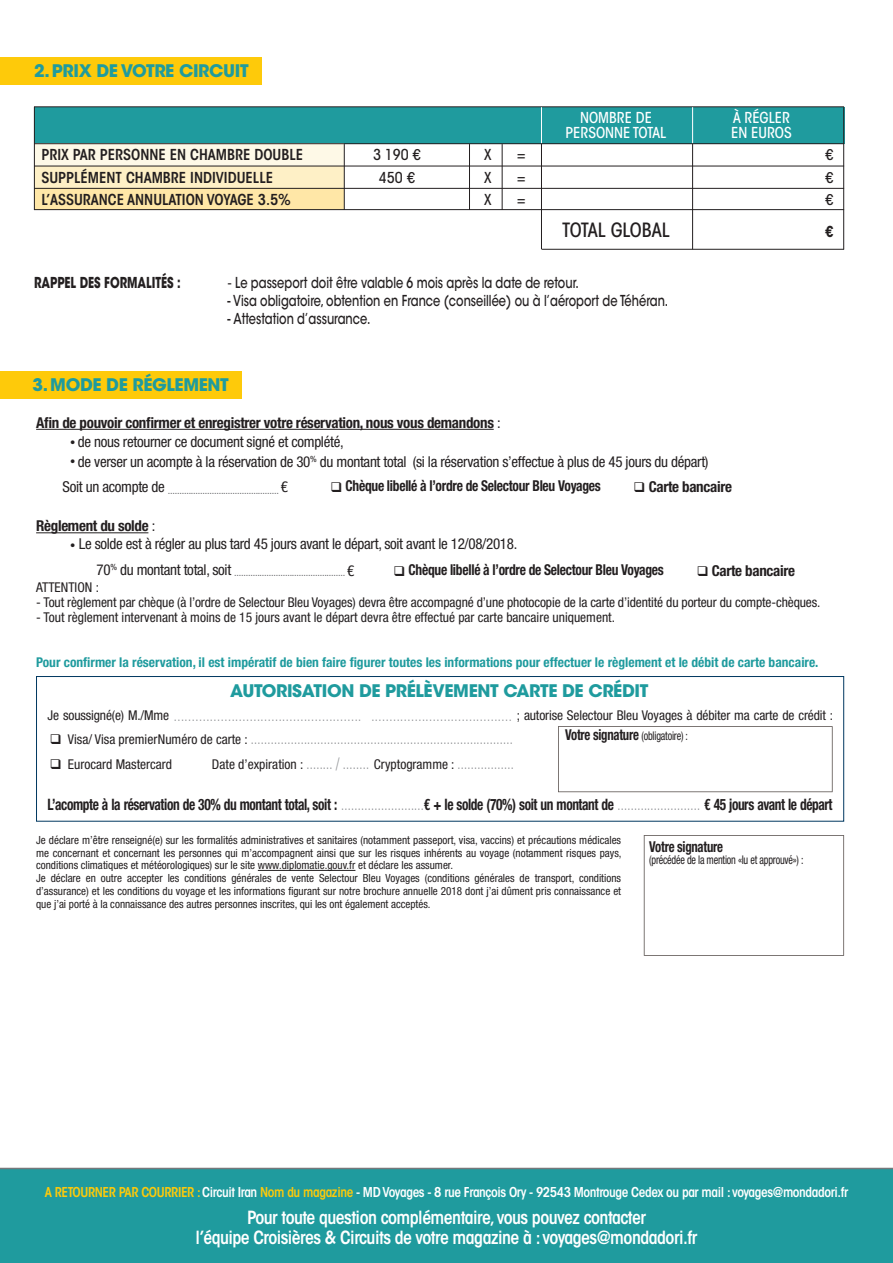
<style>
.page{position:relative;width:893px;height:1263px;background:#fff}
.page>*{position:absolute;margin:0;border:0;box-sizing:border-box;transform-origin:0 0}
.t1{font:500 condensed 19.5px "ITC Avant Garde Std";letter-spacing:-.015em;color:#231f20}
.t2{font:600 condensed 18px/19.5px "ITC Avant Garde Std";letter-spacing:-.03em;color:#fff;text-align:center}
.t3{font:700 17.25px "ITC Avant Garde Std";letter-spacing:-.02em;color:#1f9b9e}
.t4{font:300 15.75px "Helvetica";color:#939598;scale:.85 1}
.t5{font:700 condensed 15.75px "Helvetica Neue LT Std";letter-spacing:-.03em;color:#231f20;scale:.85 1}
.t6{font:condensed 15px "Helvetica Neue LT Std";letter-spacing:-.02em;color:#231f20}
.t7{font:300 15px "Helvetica";color:#939598;scale:.9 1}
.t8{font:500 15px "ITC Avant Garde Std";color:#231f20;scale:.76 1}
.t9{font:700 condensed 15px "Helvetica Neue LT Std";letter-spacing:-.02em;color:#231f20}
.t10{font:600 condensed 15px "ITC Avant Garde Std";color:#231f20}
.t11{font:700 condensed 15px "Helvetica Neue LT Std";letter-spacing:-.02em;color:#231f20;scale:.9 1}
.t12{font:700 condensed 15px "Helvetica Neue LT Std";letter-spacing:-.02em;color:#231f20;scale:.85 1}
.t13{font:500 condensed 15px "ITC Avant Garde Std";color:#fff}
.t14{font:700 15px "ITC Avant Garde Std";color:#231f20;scale:.76 1}
.t15{font:500 condensed 15px "ITC Avant Garde Std";color:#231f20}
.t16{font:700 condensed 15px "ITC Avant Garde Std";color:#231f20}
.t17{font:condensed 13.5px "Helvetica Neue LT Std";color:#231f20}
.t18{font:700 condensed 13.5px "Helvetica Neue LT Std";color:#1f9b9e}
.t19{font:600 condensed 13.5px "ITC Avant Garde Std";letter-spacing:-.03em;color:#fff}
.t20{font:condensed 12px "Helvetica Neue LT Std";letter-spacing:-.02em;color:#231f20;scale:.85 1}
.t21{font:condensed 11.25px/12.8px "Helvetica Neue LT Std";color:#231f20}
.t22{font:condensed 10.5px "Helvetica Neue LT Std";color:#6c6d70}
.s1{font-family:"Helvetica Neue LT Std";font-weight:400}
.s2{font-weight:400}
.s3{font-size:10.5px}
.s4{font-size:15px;color:#231f20}
.s5{font-family:"Helvetica Neue LT Std";font-weight:400;font-stretch:condensed;font-size:13.5px;color:#231f20}
.s6{color:#231f20}
.s7{font-weight:400;font-size:12px}
.s8{font-family:"Helvetica";font-weight:300;font-stretch:normal;color:#939598}
.s9{color:#feca0a}
</style>
<div class="page">
<div style="left:0;top:57px;width:261px;height:28px;background:#feca0a"></div>
<hr style="left:36px;top:429px;width:458px;height:1px;background:#231f20">
<hr style="left:36px;top:532px;width:112px;height:1px;background:#231f20">
<hr style="left:258px;top:870px;width:97px;height:1px;background:#231f20">
<svg style="left:644px;top:835px;width:200px;height:121px"></svg>
<div style="left:36px;top:676px;width:808px;height:145px;border:1px solid #003860"></div>
<svg style="left:558px;top:726px;width:275px;height:66px"></svg>
<div style="left:0;top:371px;width:242px;height:27px;background:#feca0a"></div>
<div style="left:34px;top:107px;width:810px;height:36px;background:#1f9b9e"></div>
<div style="left:34px;top:143px;width:310px;height:24px;background:#fef9e7"></div>
<div style="left:34px;top:167px;width:310px;height:21px;background:#fef0c6"></div>
<div style="left:34px;top:188px;width:310px;height:21px;background:#ffe7a7"></div>
<hr style="left:34px;top:143px;width:810px;height:1px;background:#231f20">
<hr style="left:34px;top:166px;width:810px;height:1px;background:#231f20">
<hr style="left:34px;top:106px;width:810px;height:1px;background:#231f20">
<hr style="left:34px;top:188px;width:810px;height:1px;background:#231f20">
<hr style="left:34px;top:209px;width:810px;height:1px;background:#231f20">
<hr style="left:542px;top:249px;width:302px;height:1px;background:#231f20">
<hr style="left:34px;top:107px;width:1px;height:103px;background:#231f20">
<hr style="left:344px;top:144px;width:1px;height:66px;background:#231f20">
<hr style="left:541px;top:107px;width:1px;height:36px;background:#fff">
<hr style="left:692px;top:107px;width:1px;height:36px;background:#fff">
<hr style="left:469px;top:144px;width:1px;height:66px;background:#231f20">
<hr style="left:502px;top:144px;width:1px;height:66px;background:#231f20">
<hr style="left:541px;top:143px;width:1px;height:106px;background:#231f20">
<hr style="left:692px;top:143px;width:1px;height:106px;background:#231f20">
<hr style="left:843px;top:107px;width:1px;height:142px;background:#231f20">
<div style="left:0;top:1168px;width:893px;height:95px;background:#1f9b9e"></div>
<h3 class="t3" style="left:34px;top:60px;width:216px">2. PRIX DE VOTRE CIRCUIT</h3>
<h3 class="t13" style="left:580px;top:108px;width:73px">NOMBRE DE</h3>
<h3 class="t13" style="left:733px;top:108px;width:58px">À RÉGLER</h3>
<h3 class="t13" style="left:566px;top:123px;width:102px">PERSONNE TOTAL</h3>
<h3 class="t13" style="left:731px;top:123px;width:62px">EN EUROS</h3>
<h3 class="t10" style="left:41px;top:145px;width:263px">PRIX PAR PERSONNE EN CHAMBRE DOUBLE</h3>
<h3 class="t15" style="left:373px;top:145px;width:49px">3 190 €</h3>
<h3 class="t15" style="left:484px;top:145px;width:9px">X</h3>
<h3 class="t15" style="left:517px;top:145px;width:10px">=</h3>
<h3 class="t15" style="left:825px;top:145px;width:10px">€</h3>
<h3 class="t10" style="left:41px;top:168px;width:233px">SUPPLÉMENT CHAMBRE INDIVIDUELLE</h3>
<h3 class="t15" style="left:379px;top:168px;width:38px">450 €</h3>
<h3 class="t15" style="left:484px;top:168px;width:9px">X</h3>
<h3 class="t15" style="left:517px;top:168px;width:10px">=</h3>
<h3 class="t15" style="left:825px;top:168px;width:10px">€</h3>
<h3 class="t10" style="left:41px;top:190px;width:251px">L’ASSURANCE ANNULATION VOYAGE 3.5%</h3>
<h3 class="t15" style="left:484px;top:190px;width:9px">X</h3>
<h3 class="t15" style="left:517px;top:190px;width:10px">=</h3>
<h3 class="t15" style="left:825px;top:190px;width:10px">€</h3>
<h1 class="t1" style="left:562px;top:218px;width:109px">TOTAL GLOBAL</h1>
<h3 class="t16" style="left:825px;top:222px;width:10px">€</h3>
<h3 class="t14" style="left:34px;top:273px;width:195px">RAPPEL DES FORMALITÉS :</h3>
<h3 class="t8" style="left:228px;top:273px;width:464px"><span class="s1">-</span> Le passeport doit être valable 6 mois après la date de retour.</h3>
<h3 class="t8" style="left:228px;top:291px;width:581px">- Visa obligatoire, obtention en France (conseillée) ou à l’aéroport de Téhéran.</h3>
<h3 class="t8" style="left:228px;top:309px;width:190px">- Attestation d’assurance.</h3>
<h3 class="t3" style="left:32px;top:373px;width:198px">3. MODE DE RÉGLEMENT</h3>
<h3 class="t9" style="left:36px;top:413px;width:466px">Afin de pouvoir confirmer et enregistrer votre réservation, nous vous demandons <span class="s2">:</span></h3>
<h3 class="t6" style="left:70px;top:433px;width:275px"><span class="s3">•</span> de nous retourner ce document signé et complété,</h3>
<h3 class="t6" style="left:70px;top:453px;width:640px"><span class="s3">•</span> de verser un acompte à la réservation de 30<sup>%</sup> du montant total (si la réservation s’effectue à plus de 45 jours du départ)</h3>
<p class="t22" style="left:63px;top:484px;width:227px"><span class="s4">Soit un acompte de</span> ................................................ <span class="s4">€</span></p>
<h3 class="t11" style="left:330px;top:476px;width:302px">❑ Chèque libellé à l’ordre de Selectour Bleu Voyages</h3>
<h3 class="t9" style="left:634px;top:478px;width:100px">❑ Carte bancaire</h3>
<h3 class="t9" style="left:36px;top:517px;width:121px">Règlement du solde <span class="s2">:</span></h3>
<h3 class="t6" style="left:70px;top:535px;width:449px"><span class="s3">•</span> Le solde est à régler au plus tard 45 jours avant le départ, soit avant le 12/08/2018.</h3>
<p class="t22" style="left:97px;top:566px;width:259px"><span class="s4">70</span><sup>%</sup> <span class="s4">du montant total, soit</span> ................................................ <span class="s4">€</span></p>
<h3 class="t11" style="left:394px;top:560px;width:302px">❑ Chèque libellé à l’ordre de Selectour Bleu Voyages</h3>
<h3 class="t9" style="left:697px;top:562px;width:100px">❑ Carte bancaire</h3>
<p class="t17" style="left:36px;top:579px;width:64px">ATTENTION :</p>
<p class="t17" style="left:36px;top:594px;width:786px">- Tout règlement par chèque (à l’ordre de Selectour Bleu Voyages) devra être accompagné d’une photocopie de la carte d’identité du porteur du compte-chèques.</p>
<p class="t17" style="left:36px;top:609px;width:580px">- Tout règlement intervenant à moins de 15 jours avant le départ devra être effectué par carte bancaire uniquement.</p>
<p class="t18" style="left:36px;top:654px;width:784px">Pour confirmer la réservation, il est impératif de bien faire figurer toutes les informations pour effectuer le règlement et le débit de carte bancaire.</p>
<h3 class="t3" style="left:230px;top:679px;width:419px">AUTORISATION DE PRÉLÈVEMENT CARTE DE CRÉDIT</h3>
<h3 class="t7" style="left:48px;top:704px;width:874px"><span class="s5">Je soussigné(e) M./Mme</span> .................................................... ....................................... <span class="s5">; autorise Selectour Bleu Voyages à débiter ma carte de crédit :</span></h3>
<h3 class="t4" style="left:50px;top:726px;width:547px"><span class="s6">❑</span> <span class="s5">Visa/ Visa premier Numéro de carte :</span> ...............................................................................</h3>
<p class="t17" style="left:50px;top:757px;width:124px">❑ Eurocard Mastercard</p>
<h3 class="t4" style="left:212px;top:751px;width:357px"><span class="s5">Date d’expiration :</span> ........ / ........ <span class="s5">Cryptogramme :</span> .................</h3>
<h3 class="t12" style="left:565px;top:726px;width:146px">Votre signature <span class="s7">(obligatoire) :</span></h3>
<h3 class="t5" style="left:48px;top:795px;width:925px">L’acompte à la réservation de 30% du montant total, soit : <span class="s8">.........................</span>€ + le solde (70%) soit un montant de <span class="s8">.........................</span> € 45 jours avant le départ</h3>
<p class="t21" style="left:36px;top:833px;width:587px">Je déclare m’être renseigné(e) sur les formalités administratives et sanitaires (notamment passeport, visa, vaccins) et précautions médicales me concernant et concernant les personnes qui m’accompagnent ainsi que sur les risques inhérents au voyage (notamment risques pays, conditions climatiques et météorologiques) sur le site www.diplomatie.gouv.fr et déclare les assumer.<br>Je déclare en outre accepter les conditions générales de vente Selectour Bleu Voyages (conditions générales de transport, conditions d’assurance) et les conditions du voyage et les informations figurant sur notre brochure annuelle 2018 dont j’ai dûment pris connaissance et que j’ai porté à la connaissance des autres personnes inscrites, qui les ont également acceptés.</p>
<h3 class="t12" style="left:649px;top:837px;width:88px">Votre signature</h3>
<p class="t20" style="left:649px;top:852px;width:183px">(précédée de la mention «lu et approuvé») :</p>
<p class="t19" style="left:45px;top:1184px;width:805px"><span class="s9">A RETOURNER PAR COURRIER :</span> Circuit Iran <span class="s9">Nom du magazine</span> - MD Voyages - 8 rue François Ory - 92543 Montrouge Cedex ou par mail : voyages@mondadori.fr</p>
<h2 class="t2" style="left:196px;top:1208px;width:503px">Pour toute question complémentaire, vous pouvez contacter<br>l’équipe Croisières &amp; Circuits de votre magazine à : voyages@mondadori.fr</h2>
</div>
